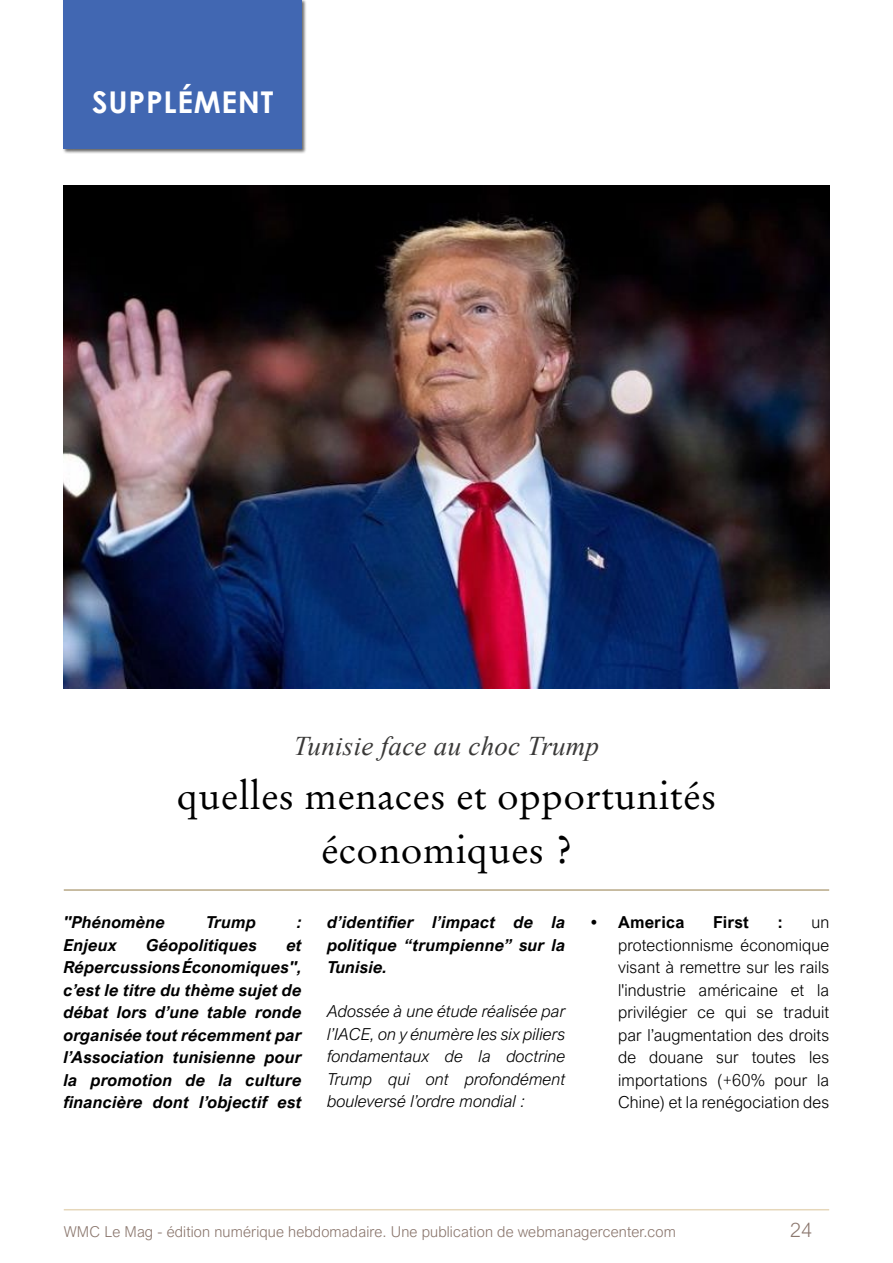
<style>
.page{position:relative;width:893px;height:1263px;background:#fff}
.page>*{position:absolute;margin:0;border:0;box-sizing:border-box;transform-origin:0 0}
.t1{font:39px/54px "Stempel Garamond W04";letter-spacing:.01em;color:#000;text-align:center}
.t2{font:700 30px "Century Gothic";letter-spacing:.025em;color:#fff}
.t3{font:italic 27px "Times New Roman";letter-spacing:.01em;color:#3a3938}
.t4{font:300 19.5px "Arial Nova W07";color:#8b776e}
.t5{font:italic 700 16.5px/22.5px "Arial Nova";letter-spacing:.01em;color:#000;text-align:justify}
.t6{font:300 16.5px/22.5px "Arial Nova";letter-spacing:.01em;color:#000;text-align:justify}
.t7{font:italic 300 16.5px/22.5px "Arial Nova";letter-spacing:.01em;color:#000;text-align:justify}
.t8{font:700 16.5px "Arial Nova";letter-spacing:.01em;color:#000}
.t9{font:300 15px "Arial Nova W07";letter-spacing:.01em;color:#8b776e}
</style>
<div class="page">
<hr style="left:64px;top:1209px;width:765px;height:1px;background:#e0cda9">
<div style="left:63px;top:0;width:244px;height:154px;background:#000;opacity:.6"></div>
<div style="left:64px;top:0;width:238px;height:149px;background:#4167b2"></div>
<hr style="left:64px;top:889px;width:765px;height:2px;background:#b7a886">
<img style="left:64px;top:185px;width:765px;height:504px">
<h2 class="t2" style="left:92px;top:79px;width:183px">SUPPLÉMENT</h2>
<h3 class="t3" style="left:294px;top:727px;width:307px">Tunisie face au choc Trump</h3>
<h1 class="t1" style="left:177px;top:768px;width:541px">quelles menaces et opportunités économiques ?</h1>
<p class="t5" style="left:64px;top:911px;width:103px">"Phénomène</p>
<p class="t5" style="left:206px;top:911px;width:52px">Trump</p>
<p class="t5" style="left:297px;top:911px;width:6px">:</p>
<p class="t5" style="left:64px;top:933px;width:55px">Enjeux</p>
<p class="t5" style="left:147px;top:933px;width:112px">Géopolitiques</p>
<p class="t5" style="left:64px;top:933px;width:240px;text-indent:223px">et Répercussions Économiques", c’est le titre du thème sujet de débat lors d’une table ronde organisée tout récemment par l’Association tunisienne pour la promotion de la culture financière dont l’objectif est</p>
<p class="t5" style="left:327px;top:911px;width:240px">d’identifier l’impact de la politique “trumpienne” sur la Tunisie.</p>
<p class="t7" style="left:327px;top:1000px;width:240px">Adossée à une étude réalisée par l’IACE, on y énumère les six piliers fondamentaux de la doctrine Trump qui ont profondément bouleversé l’ordre mondial :</p>
<p class="t8" style="left:591px;top:913px;width:95px">• America</p>
<p class="t8" style="left:713px;top:913px;width:37px">First</p>
<p class="t8" style="left:778px;top:913px;width:6px">:</p>
<p class="t6" style="left:618px;top:911px;width:213px;text-indent:193px">un protectionnisme économique visant à remettre sur les rails l'industrie américaine et la privilégier ce qui se traduit par l’augmentation des droits de douane sur toutes les importations (+60% pour la Chine) et la renégociation des</p>
<p class="t9" style="left:64px;top:1223px;width:614px">WMC Le Mag - édition numérique hebdomadaire. Une publication de webmanagercenter.com</p>
<p class="t4" style="left:790px;top:1219px;width:23px">24</p>
</div>
